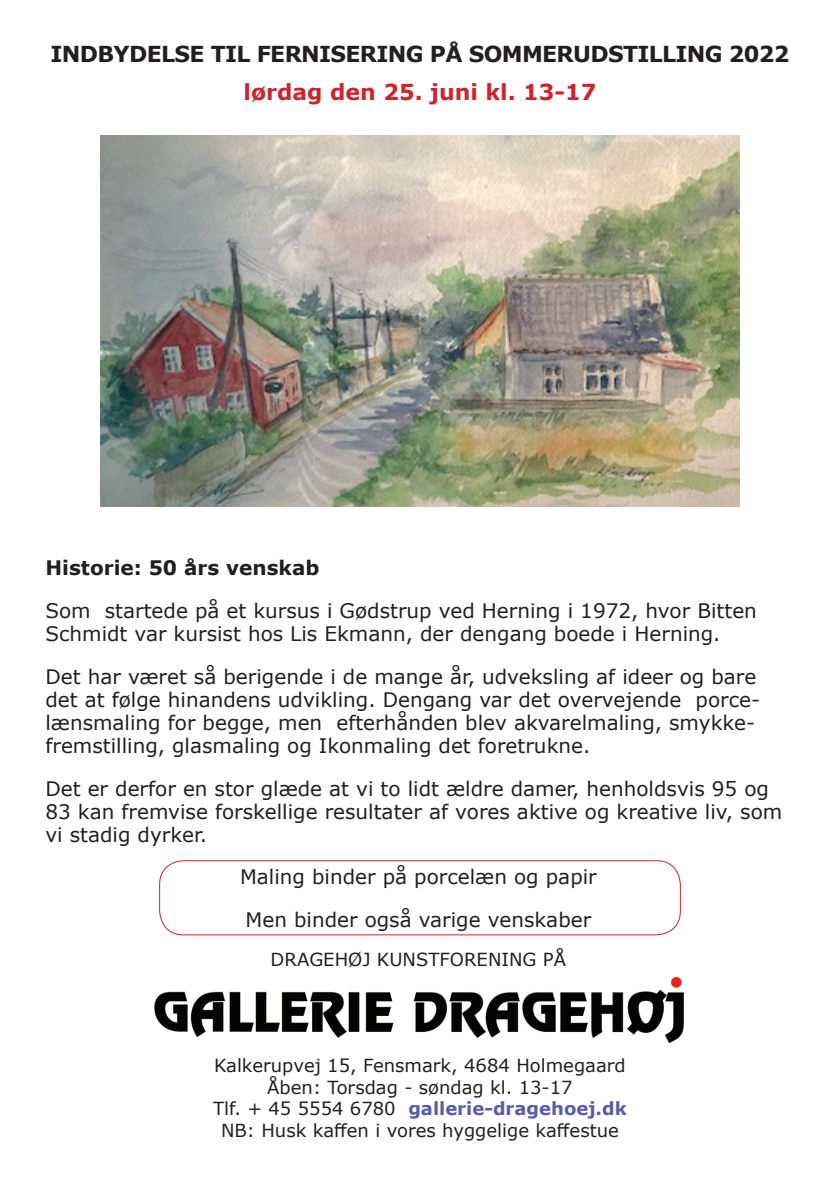
<style>
.page{position:relative;width:840px;height:1191px;background:#fff}
.page>*{position:absolute;margin:0;border:0;box-sizing:border-box;transform-origin:0 0}
.t1{font:700 22px "Verdana";letter-spacing:-.03em;color:#231f20}
.t2{font:700 22px "Verdana";color:#d1232a}
.t3{font:20px/23px "Verdana";color:#231f20}
.t4{font:700 20px "Verdana";color:#231f20}
.t5{font:18px/21.6px "Verdana";color:#231f20;text-align:center}
.s1{font-weight:700;color:#595ca9}
</style>
<div class="page">
<div style="left:56px;top:943px;width:727px;height:202px;border:1px solid #fff;border-radius:24px"></div>
<img style="left:154px;top:976px;width:531px;height:68px">
<div style="left:159px;top:860px;width:521px;height:75px;border:1px solid #d1232a;border-radius:24px"></div>
<img style="left:100px;top:135px;width:639px;height:372px">
<p class="t1" style="left:50px;top:39px;width:740px">INDBYDELSE TIL FERNISERING PÅ SOMMERUDSTILLING 2022</p>
<p class="t2" style="left:243px;top:76px;width:354px">lørdag den 25. juni kl. 13-17</p>
<p class="t4" style="left:45px;top:553px;width:275px">Historie: 50 års venskab</p>
<p class="t3" style="left:45px;top:599px;width:712px">Som startede på et kursus i Gødstrup ved Herning i 1972, hvor Bitten<br>Schmidt var kursist hos Lis Ekmann, der dengang boede i Herning.</p>
<p class="t3" style="left:45px;top:665px;width:715px">Det har været så berigende i de mange år, udveksling af ideer og bare det at følge hinandens udvikling. Dengang var det overvejende porce&shy;lænsmaling for begge, men efterhånden blev akvarelmaling, smykke&shy;fremstilling, glasmaling og Ikonmaling det foretrukne.</p>
<p class="t3" style="left:45px;top:777px;width:738px">Det er derfor en stor glæde at vi to lidt ældre damer, henholdsvis 95 og<br>83 kan fremvise forskellige resultater af vores aktive og kreative liv, som vi stadig dyrker.</p>
<p class="t3" style="left:240px;top:855px;width:358px;line-height:43px">Maling binder på porcelæn og papir<br>Men binder også varige venskaber</p>
<p class="t5" style="left:270px;top:948px;width:297px">DRAGEHØJ KUNSTFORENING PÅ</p>
<p class="t5" style="left:213px;top:1054px;width:415px">Kalkerupvej 15, Fensmark, 4684 Holmegaard Åben: Torsdag - søndag kl. 13-17<br>Tlf. + 45 5554 6780 <span class="s1">gallerie-dragehoej.dk </span>NB: Husk kaffen i vores hyggelige kaffestue</p>
</div>
